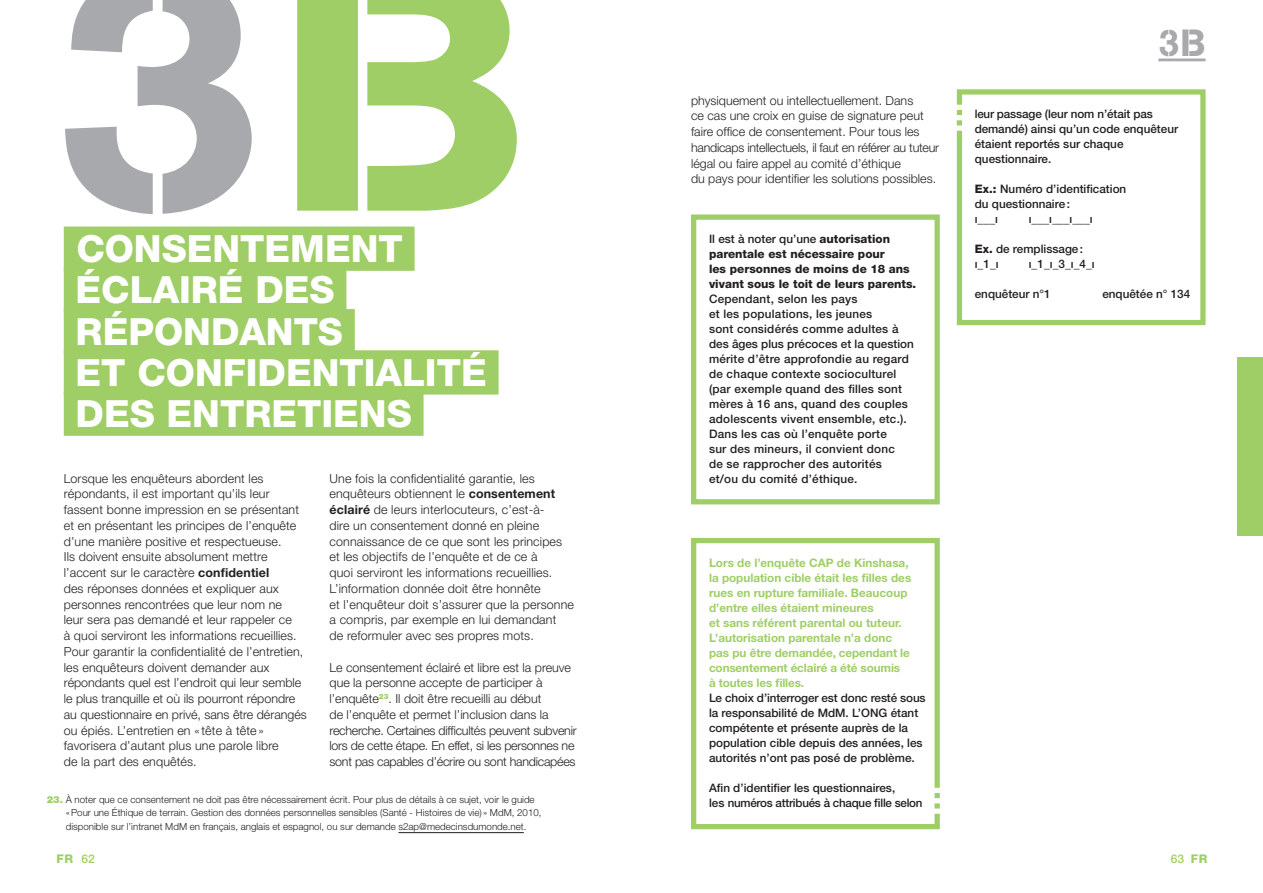
<style>
.page{position:relative;width:1263px;height:893px;background:#fff}
.page>*{position:absolute;margin:0;border:0;box-sizing:border-box;transform-origin:0 0}
.t1{font:341.25px "AG Book Stencil";color:#a8a9ad;scale:1.11 1}
.t2{font:800 37.5px/41.2px "Helvetica Neue";color:#fff}
.t3{font:37.5px "AG Book Stencil";color:#a8a9ad}
.t4{font:300 12.45px/15.8px "Helvetica Neue";letter-spacing:.01em;color:#231f20}
.t5{font:500 12px "Helvetica Neue";color:#9fce66}
.t6{font:800 12px "Helvetica Neue";color:#9fce66}
.t7{font:500 11.7px/15px "Helvetica Neue";color:#231f20}
.t8{font:500 11.7px/15px "Helvetica Neue";letter-spacing:.02em;color:#231f20}
.t9{font:700 11.7px/15px "Helvetica Neue";color:#9fce66}
.t10{font:800 11.7px/15px "Helvetica Neue";color:#231f20}
.t11{font:500 11.7px/15px "Helvetica Neue";letter-spacing:-.02em;color:#231f20}
.t12{font:300 9.75px/13.5px "Helvetica Neue";color:#231f20}
.s1{color:#9fce66}
.s2{font-weight:700}
.s3{font-weight:900;color:#9fce66}
.s4{font-weight:500}
.s5{font-weight:800}
</style>
<div class="page">
<div style="left:1237px;top:357px;width:26px;height:179px;background:#9fce66"></div>
<hr style="left:1158px;top:59px;width:47px;height:2px;background:#a8a9ad">
<div style="left:64px;top:227px;width:351px;height:44px;background:#9fce66"></div>
<div style="left:64px;top:268px;width:282px;height:44px;background:#9fce66"></div>
<div style="left:64px;top:309px;width:291px;height:44px;background:#9fce66"></div>
<div style="left:64px;top:350px;width:435px;height:45px;background:#9fce66"></div>
<div style="left:64px;top:392px;width:360px;height:44px;background:#9fce66"></div>
<hr style="left:398px;top:832px;width:126px;height:1px;background:#231f20">
<div style="left:957px;top:89px;width:248px;height:236px;border:5px solid #9fce66"></div>
<div style="left:691px;top:538px;width:249px;height:291px;border:5px solid #9fce66"></div>
<div style="left:691px;top:214px;width:249px;height:290px;border:5px solid #9fce66"></div>
<div style="left:931px;top:808px;width:13px;height:6px;background:#fff"></div>
<div style="left:930px;top:798px;width:14px;height:5px;background:#fff"></div>
<div style="left:930px;top:788px;width:14px;height:5px;background:#fff"></div>
<div style="left:954px;top:125px;width:13px;height:6px;background:#fff"></div>
<div style="left:953px;top:115px;width:14px;height:5px;background:#fff"></div>
<div style="left:953px;top:105px;width:13px;height:5px;background:#fff"></div>
<h1 class="t1" style="left:51px;top:-113px;width:432px">3<span class="s1">B</span></h1>
<h2 class="t2" style="left:76px;top:228px;width:413px">Consentement éclairé des répondants<br>et confidentialité des entretiens</h2>
<p class="t4" style="left:64px;top:470px;width:245px">Lorsque les enquêteurs abordent les répondants, il est important qu’ils leur fassent bonne impression en se présentant et en présentant les principes de l’enquête d’une manière positive et respectueuse.<br>Ils doivent ensuite absolument mettre l’accent sur le caractère <span class="s2">confidentiel<br></span>des réponses données et expliquer aux personnes rencontrées que leur nom ne<br>leur sera pas demandé et leur rappeler ce<br>à quoi serviront les informations recueillies.<br>Pour garantir la confidentialité de l’entretien, les enquêteurs doivent demander aux répondants quel est l’endroit qui leur semble le plus tranquille et où ils pourront répondre au questionnaire en privé, sans être dérangés ou épiés. L’entretien en « tête à tête » favorisera d’autant plus une parole libre<br>de la part des enquêtés.</p>
<p class="t4" style="left:330px;top:470px;width:246px">Une fois la confidentialité garantie, les enquêteurs obtiennent le <span class="s2">consentement éclairé</span> de leurs interlocuteurs, c’est-à-<br>dire un consentement donné en pleine connaissance de ce que sont les principes et les objectifs de l’enquête et de ce à<br>quoi serviront les informations recueillies.<br>L’information donnée doit être honnête<br>et l’enquêteur doit s’assurer que la personne a compris, par exemple en lui demandant<br>de reformuler avec ses propres mots.</p>
<p class="t4" style="left:330px;top:659px;width:249px">Le consentement éclairé et libre est la preuve que la personne accepte de participer à l’enquête<sup>23</sup>. Il doit être recueilli au début<br>de l’enquête et permet l’inclusion dans la recherche. Certaines difficultés peuvent subvenir lors de cette étape. En effet, si les personnes ne sont pas capables d’écrire ou sont handicapées</p>
<p class="t12" style="left:66px;top:792px;width:477px;text-indent:-19px"><span class="s3">23.</span> À noter que ce consentement ne doit pas être nécessairement écrit. Pour plus de détails à ce sujet, voir le guide «Pour une éthique de terrain. Gestion des données personnelles sensibles (Santé - Histoires de vie) » MdM, 2010, disponible sur l’intranet MdM en français, anglais et espagnol, ou sur demande s2ap@medecinsdumonde.net.</p>
<p class="t4" style="left:691px;top:92px;width:250px">physiquement ou intellectuellement. Dans<br>ce cas une croix en guise de signature peut faire office de consentement. Pour tous les handicaps intellectuels, il faut en référer au tuteur légal ou faire appel au comité d’éthique<br>du pays pour identifier les solutions possibles.</p>
<p class="t10" style="left:709px;top:232px;width:209px"><span class="s4">Il est à noter qu’une</span> autorisation parentale est nécessaire pour<br>les personnes de moins de 18 ans vivant sous le toit de leurs parents.</p>
<p class="t8" style="left:709px;top:291px;width:206px">Cependant, selon les pays<br>et les populations, les jeunes<br>sont considérés comme adultes à des âges plus précoces et la question mérite d’être approfondie au regard de chaque contexte socioculturel (par exemple quand des filles sont mères à 16 ans, quand des couples adolescents vivent ensemble, etc.).<br>Dans les cas où l’enquête porte<br>sur des mineurs, il convient donc<br>de se rapprocher des autorités et/ou du comité d’éthique.</p>
<p class="t9" style="left:709px;top:555px;width:204px">Lors de l’enquête CAP de Kinshasa, la population cible était les filles des rues en rupture familiale. Beaucoup d’entre elles étaient mineures<br>et sans référent parental ou tuteur.<br>L’autorisation parentale n’a donc pas pu être demandée, cependant le consentement éclairé a été soumis<br>à toutes les filles.</p>
<p class="t7" style="left:709px;top:690px;width:218px">Le choix d’interroger est donc resté sous la responsabilité de MdM. L’ONG étant compétente et présente auprès de la population cible depuis des années, les autorités n’ont pas posé de problème.</p>
<p class="t11" style="left:709px;top:780px;width:215px">Afin d’identifier les questionnaires,<br>les numéros attribués à chaque fille selon</p>
<h2 class="t3" style="left:1158px;top:21px;width:49px">3B</h2>
<p class="t7" style="left:975px;top:106px;width:205px">leur passage (leur nom n’était pas demandé) ainsi qu’un code enquêteur étaient reportés sur chaque questionnaire.</p>
<p class="t7" style="left:975px;top:181px;width:153px"><span class="s5">Ex.:</span> Numéro d’identification du questionnaire:<br>ı___ı</p>
<p class="t7" style="left:1029px;top:211px;width:65px">ı___ı___ı___ı</p>
<p class="t7" style="left:975px;top:241px;width:110px"><span class="s5">Ex.</span> de remplissage: ı_1_ı</p>
<p class="t7" style="left:1029px;top:256px;width:67px">ı_1_ı_3_ı_4_ı</p>
<p class="t7" style="left:975px;top:286px;width:77px">enquêteur n°1</p>
<p class="t7" style="left:1102px;top:286px;width:89px">enquêtée n° 134</p>
<p class="t6" style="left:57px;top:851px;width:9px">fr</p>
<p class="t5" style="left:82px;top:851px;width:15px">62</p>
<p class="t5" style="left:1171px;top:851px;width:29px">63 <span class="s5">fr</span></p>
</div>
